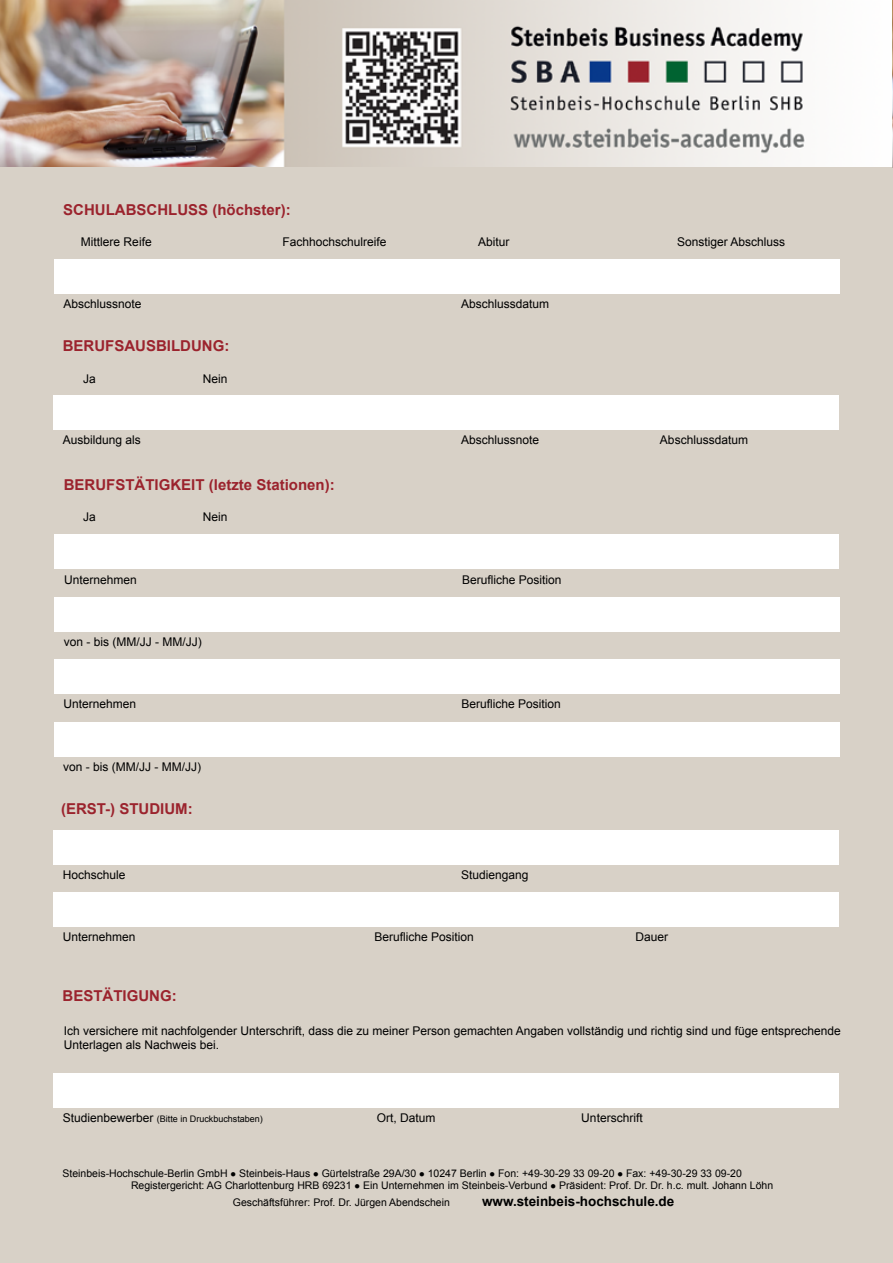
<style>
.page{position:relative;width:893px;height:1263px;background:#fff}
.page>*{position:absolute;margin:0;border:0;box-sizing:border-box;transform-origin:0 0}
.t1{font:700 15px "Arial";color:#9b232d}
.t2{font:700 13.5px "Arial";color:#000}
.t3{font:12px/14.4px "Arial";color:#000}
.t4{font:10.5px/12.6px "Arial";color:#000}
.t5{font:9px "Arial";color:#000}
.s1{font-size:12px}
</style>
<div class="page">
<img style="left:0;top:0;width:892px;height:168px">
<div style="left:1px;top:168px;width:892px;height:1095px;background:#d8d1c7"></div>
<div style="left:54px;top:259px;width:785px;height:34px;background:#fff"></div>
<div style="left:54px;top:395px;width:785px;height:34px;background:#fff"></div>
<div style="left:55px;top:535px;width:784px;height:34px;background:#fff"></div>
<div style="left:54px;top:598px;width:786px;height:34px;background:#fff"></div>
<div style="left:54px;top:831px;width:785px;height:34px;background:#fff"></div>
<div style="left:54px;top:892px;width:785px;height:34px;background:#fff"></div>
<div style="left:54px;top:1073px;width:785px;height:34px;background:#fff"></div>
<hr style="left:892px;top:0;width:1px;height:168px;background:#d6cdc4">
<div style="left:54px;top:659px;width:785px;height:34px;background:#fff"></div>
<div style="left:54px;top:722px;width:785px;height:34px;background:#fff"></div>
<p class="t1" style="left:63px;top:199px;width:229px">SCHULABSCHLUSS (höchster):</p>
<p class="t3" style="left:81px;top:235px;width:72px">Mittlere Reife</p>
<p class="t3" style="left:283px;top:235px;width:106px">Fachhochschulreife</p>
<p class="t3" style="left:478px;top:235px;width:33px">Abitur</p>
<p class="t3" style="left:677px;top:235px;width:110px">Sonstiger Abschluss</p>
<p class="t3" style="left:63px;top:297px;width:80px">Abschlussnote</p>
<p class="t1" style="left:63px;top:335px;width:168px">BERUFSAUSBILDUNG:</p>
<p class="t3" style="left:83px;top:371px;width:14px">Ja</p>
<p class="t3" style="left:203px;top:371px;width:26px">Nein</p>
<p class="t3" style="left:63px;top:433px;width:80px">Ausbildung als</p>
<p class="t1" style="left:64px;top:474px;width:272px">BERUFSTÄTIGKEIT (letzte Stationen):</p>
<p class="t3" style="left:83px;top:509px;width:14px">Ja</p>
<p class="t3" style="left:203px;top:509px;width:26px">Nein</p>
<p class="t3" style="left:461px;top:297px;width:90px">Abschlussdatum</p>
<p class="t3" style="left:461px;top:433px;width:80px">Abschlussnote</p>
<p class="t3" style="left:660px;top:433px;width:90px">Abschlussdatum</p>
<p class="t3" style="left:64px;top:572px;width:74px">Unternehmen</p>
<p class="t3" style="left:462px;top:572px;width:101px">Berufliche Position</p>
<p class="t3" style="left:64px;top:635px;width:140px">von - bis (MM/JJ - MM/JJ)</p>
<p class="t3" style="left:63px;top:697px;width:74px">Unternehmen</p>
<p class="t3" style="left:462px;top:697px;width:101px">Berufliche Position</p>
<p class="t3" style="left:63px;top:760px;width:140px">von - bis (MM/JJ - MM/JJ)</p>
<p class="t1" style="left:61px;top:798px;width:133px">(ERST-) STUDIUM:</p>
<p class="t3" style="left:63px;top:868px;width:64px">Hochschule</p>
<p class="t3" style="left:461px;top:868px;width:69px">Studiengang</p>
<p class="t3" style="left:63px;top:930px;width:74px">Unternehmen</p>
<p class="t3" style="left:374px;top:930px;width:101px">Berufliche Position</p>
<p class="t1" style="left:63px;top:985px;width:116px">BESTÄTIGUNG:</p>
<p class="t3" style="left:636px;top:930px;width:34px">Dauer</p>
<p class="t3" style="left:64px;top:1023px;width:778px">Ich versichere mit nachfolgender Unterschrift, dass die zu meiner Person gemachten Angaben vollständig und richtig sind und füge entsprechende<br>Unterlagen als Nachweis bei.</p>
<p class="t5" style="left:63px;top:1112px;width:202px"><span class="s1">Studienbewerber</span> (Bitte in Druckbuchstaben)</p>
<p class="t3" style="left:377px;top:1110px;width:60px">Ort, Datum</p>
<p class="t3" style="left:581px;top:1110px;width:63px">Unterschrift</p>
<p class="t4" style="left:131px;top:1167px;width:644px;text-indent:-69px">Steinbeis-Hochschule-Berlin GmbH ● Steinbeis-Haus ● Gürtelstraße 29A/30 ● 10247 Berlin ● Fon: +49-30-29 33 09-20 ● Fax: +49-30-29 33 09-20<br>Registergericht: AG Charlottenburg HRB 69231 ● Ein Unternehmen im Steinbeis-Verbund ● Präsident: Prof. Dr. Dr. h.c. mult. Johann Löhn</p>
<p class="t4" style="left:233px;top:1195px;width:219px">Geschäftsführer: Prof. Dr. Jürgen Abendschein</p>
<p class="t2" style="left:482px;top:1191px;width:194px">www.steinbeis-hochschule.de</p>
</div>
